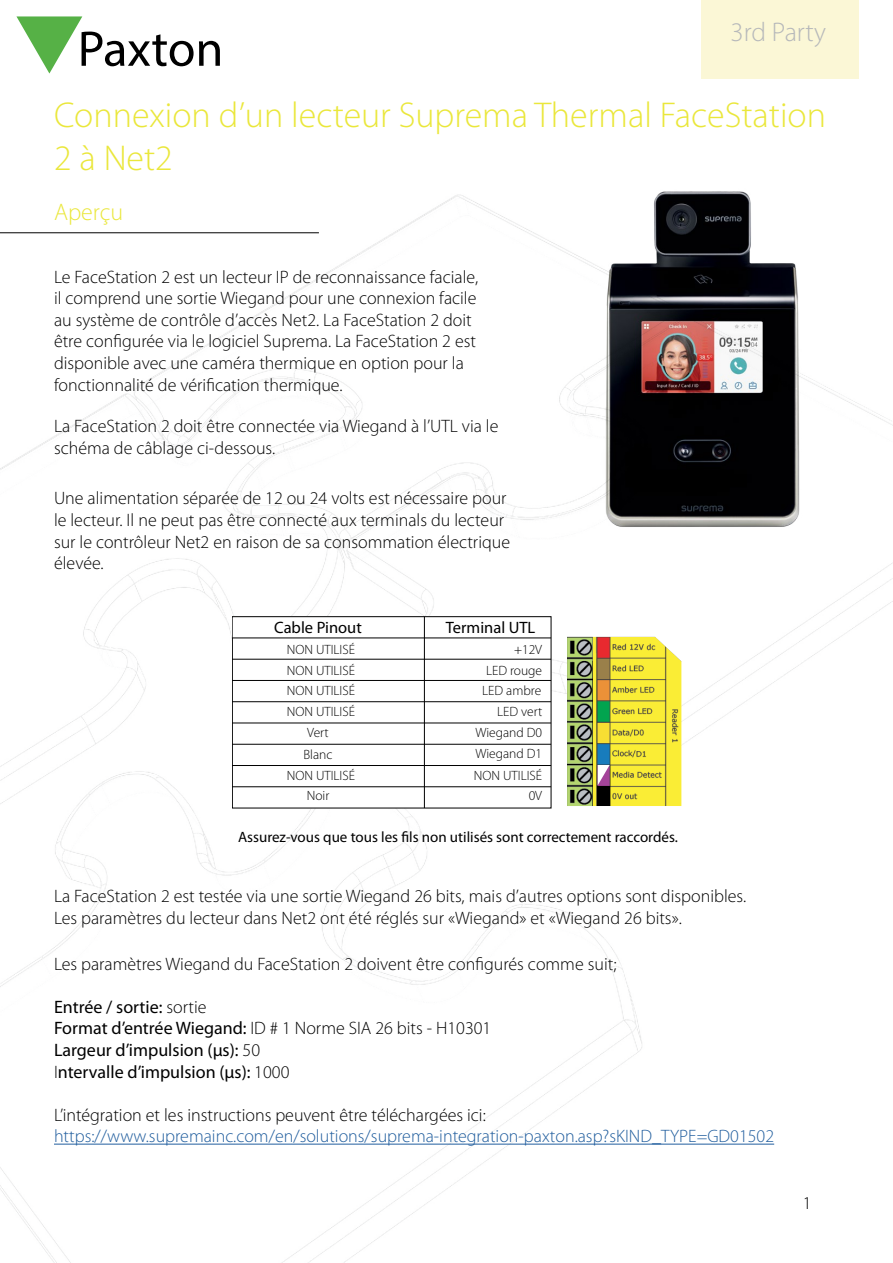
<style>
.page{position:relative;width:893px;height:1263px;background:#fff}
.page>*{position:absolute;margin:0;border:0;box-sizing:border-box;transform-origin:0 0}
.t1{font:300 36px/43.2px "Myriad Pro";color:#eae73b}
.t2{font:300 27px "Myriad Pro";color:#b6b8ba}
.t3{font:300 24px "Myriad Pro";color:#eae73b}
.t4{font:300 18px/21.6px "Myriad Pro";color:#000}
.t5{font:18px/21.6px "Myriad Pro";color:#000}
.t6{font:300 18px "Myriad Pro";color:#215e9e}
.t7{font:16.5px "Myriad Pro";color:#000}
.t8{font:15px "Myriad Pro";color:#000}
.t9{font:300 13.5px/21px "Myriad Pro";color:#000;text-align:right}
.s1{font-weight:300}
</style>
<div class="page">
<svg style="left:16px;top:16px;width:204px;height:58px"></svg>
<img style="left:0;top:195px;width:893px;height:1068px">
<img style="left:582px;top:191px;width:239px;height:353px">
<hr style="left:0;top:232px;width:319px;height:1px;background:#000">
<div style="left:702px;top:0;width:157px;height:79px;background:#fbf7d6"></div>
<hr style="left:54px;top:1144px;width:720px;height:1px;background:#215e9e">
<div style="left:232px;top:617px;width:319px;height:191px;background:#fff"></div>
<hr style="left:232px;top:659px;width:319px;height:1px;background:#000">
<hr style="left:232px;top:680px;width:319px;height:1px;background:#000">
<hr style="left:232px;top:701px;width:319px;height:1px;background:#000">
<hr style="left:232px;top:723px;width:319px;height:1px;background:#000">
<hr style="left:232px;top:744px;width:319px;height:1px;background:#000">
<hr style="left:232px;top:765px;width:319px;height:1px;background:#000">
<hr style="left:232px;top:786px;width:319px;height:1px;background:#000">
<hr style="left:424px;top:617px;width:1px;height:191px;background:#000">
<hr style="left:232px;top:637px;width:319px;height:1px;background:#000">
<hr style="left:232px;top:638px;width:1px;height:170px;background:#000">
<img style="left:567px;top:637px;width:114px;height:169px">
<svg style="left:597px;top:765px;width:13px;height:20px"></svg>
<h2 class="t2" style="left:730px;top:15px;width:97px">3rd Party</h2>
<h1 class="t1" style="left:54px;top:93px;width:773px">Connexion d’un lecteur Suprema Thermal FaceStation<br>2 à Net2</h1>
<h3 class="t3" style="left:54px;top:198px;width:71px">Aperçu</h3>
<p class="t4" style="left:54px;top:266px;width:426px">Le FaceStation 2 est un lecteur IP de reconnaissance faciale, il comprend une sortie Wiegand pour une connexion facile au système de contrôle d’accès Net2. La FaceStation 2 doit être configurée via le logiciel Suprema. La FaceStation 2 est disponible avec une caméra thermique en option pour la fonctionnalité de vérification thermique.</p>
<p class="t4" style="left:54px;top:415px;width:446px">La FaceStation 2 doit être connectée via Wiegand à l’UTL via le schéma de câblage ci-dessous.</p>
<p class="t4" style="left:54px;top:487px;width:458px">Une alimentation séparée de 12 ou 24 volts est nécessaire pour le lecteur. Il ne peut pas être connecté aux terminals du lecteur sur le contrôleur Net2 en raison de sa consommation électrique élevée.</p>
<p class="t7" style="left:274px;top:618px;width:89px">Cable Pinout</p>
<p class="t9" style="left:287px;top:639px;width:70px;text-align:justify">NON UTILISÉ NON UTILISÉ NON UTILISÉ NON UTILISÉ</p>
<p class="t9" style="left:303px;top:722px;width:31px;text-align:left">Vert<br>Blanc</p>
<p class="t9" style="left:307px;top:785px;width:24px">Noir</p>
<p class="t9" style="left:287px;top:765px;width:70px">NON UTILISÉ</p>
<p class="t7" style="left:446px;top:618px;width:91px">Terminal UTL</p>
<p class="t9" style="left:474px;top:639px;width:70px">+12V<br>LED rouge<br>LED ambre<br>LED vert<br>Wiegand D0<br>Wiegand D1<br>NON UTILISÉ</p>
<p class="t9" style="left:529px;top:785px;width:15px">0V</p>
<p class="t8" style="left:238px;top:827px;width:441px">Assurez-vous que tous les fils non utilisés sont correctement raccordés.</p>
<p class="t4" style="left:54px;top:885px;width:694px">La FaceStation 2 est testée via une sortie Wiegand 26 bits, mais d’autres options sont disponibles.<br>Les paramètres du lecteur dans Net2 ont été réglés sur «Wiegand» et «Wiegand 26 bits».</p>
<p class="t4" style="left:54px;top:952px;width:564px">Les paramètres Wiegand du FaceStation 2 doivent être configurés comme suit;</p>
<p class="t5" style="left:54px;top:995px;width:439px">Entrée / sortie: <span class="s1">sortie<br></span>Format d’entrée Wiegand: <span class="s1">ID # 1 Norme SIA 26 bits - H10301<br></span>Largeur d’impulsion (µs): <span class="s1">50<br>I</span>ntervalle d’impulsion (µs): <span class="s1">1000</span></p>
<p class="t4" style="left:54px;top:1104px;width:433px">L’intégration et les instructions peuvent être téléchargées ici:</p>
<p class="t6" style="left:54px;top:1125px;width:722px">https://www.supremainc.com/en/solutions/suprema-integration-paxton.asp?sKIND_TYPE=GD01502</p>
<p class="t4" style="left:803px;top:1192px;width:10px">1</p>
</div>
